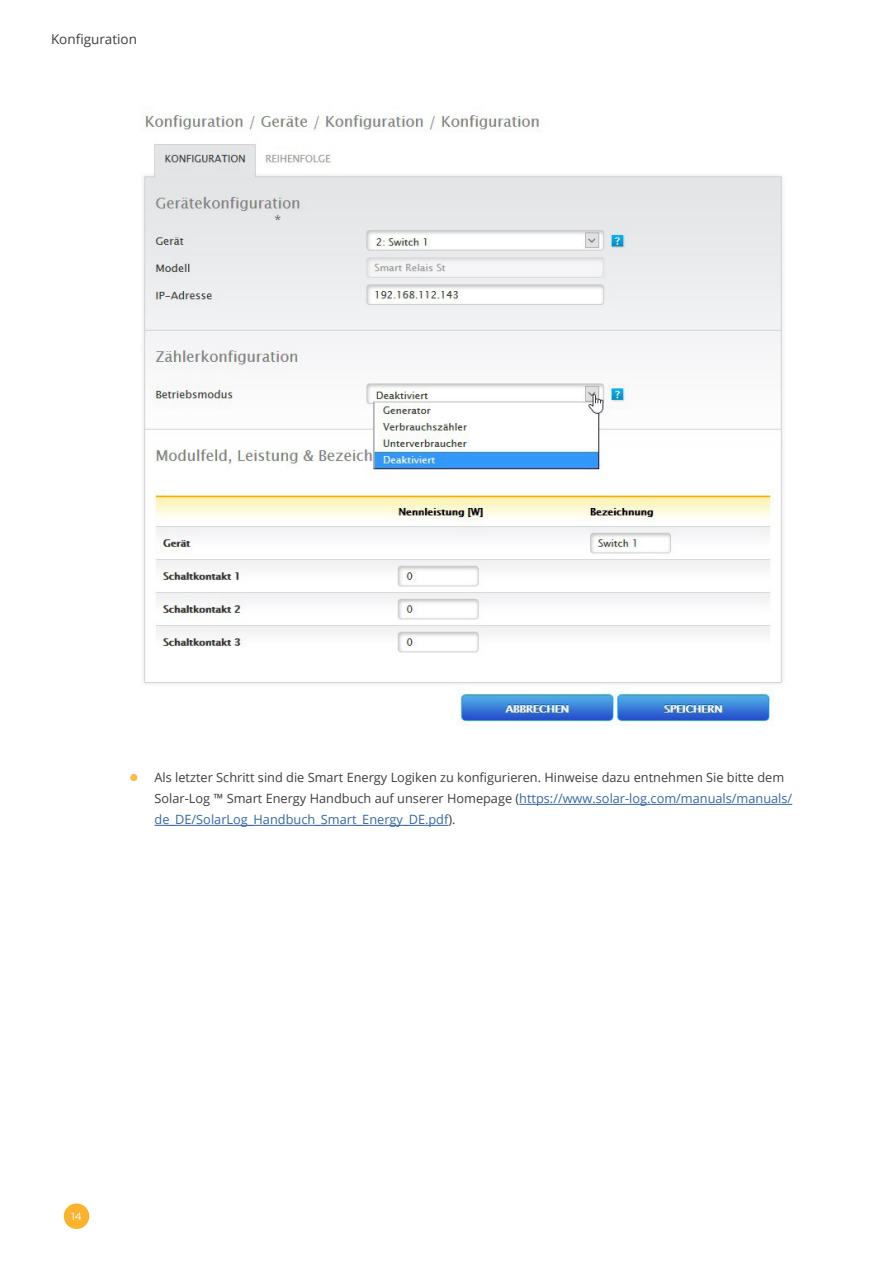
<style>
.page{position:relative;width:893px;height:1263px;background:#fff}
.page>*{position:absolute;margin:0;border:0;box-sizing:border-box;transform-origin:0 0}
.t1{font:13.5px "Open Sans";color:#3e3e3f}
.t2{font:12.75px/21px "Open Sans";color:#3e3e3f}
.t3{font:10.5px "Gotham";color:#fff}
.s1{font-family:"Gotham";font-size:27px;color:#fdba44}
.s2{color:#3667a4}
</style>
<div class="page">
<div style="left:64px;top:1203px;width:25px;height:26px;background:#fcb32c;border-radius:50%"></div>
<hr style="left:519px;top:804px;width:273px;height:1px;background:#3667a4">
<hr style="left:155px;top:825px;width:293px;height:1px;background:#3667a4">
<img style="left:142px;top:107px;width:641px;height:620px">
<svg style="left:275px;top:215px;width:6px;height:5px"></svg>
<p class="t1" style="left:51px;top:30px;width:88px">Konfiguration</p>
<p class="t2" style="left:155px;top:767px;width:639px;text-indent:-27px"><span class="s1">•</span> Als letzter Schritt sind die Smart Energy Logiken zu konfigurieren. Hinweise dazu entnehmen Sie bitte dem<br>Solar-Log ™ Smart Energy Handbuch auf unserer Homepage (<span class="s2">https://www.solar-log.com/manuals/manuals/ de_DE/SolarLog_Handbuch_Smart_Energy_DE.pdf</span>).</p>
<p class="t3" style="left:71px;top:1210px;width:12px">14</p>
</div>
